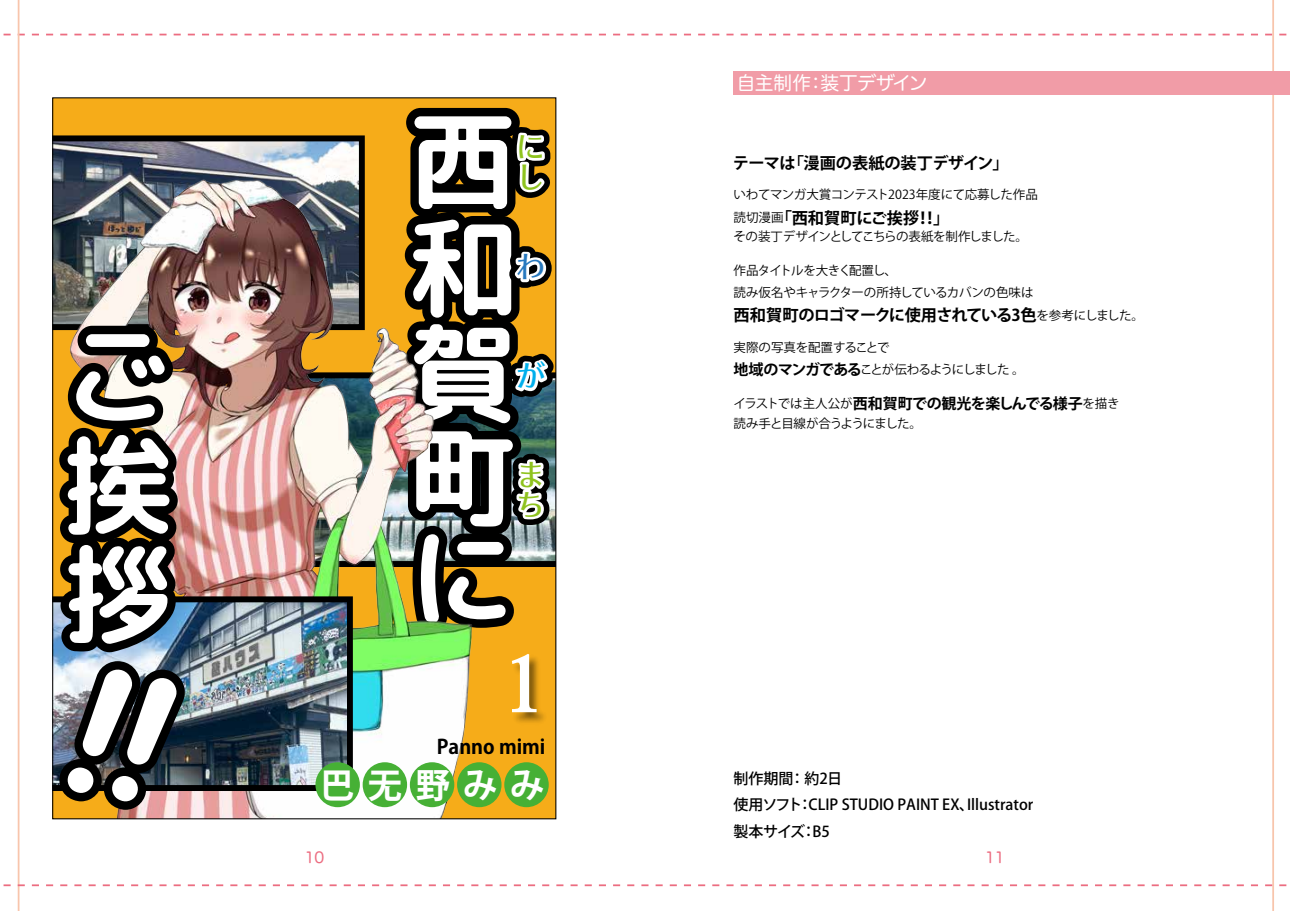
<style>
.page{position:relative;width:1290px;height:911px;background:#fff}
.page>*{position:absolute;margin:0;border:0;box-sizing:border-box;transform-origin:0 0}
.t1{font:109px/104.1px "rounded x mplus 1 c bold";color:#fff;text-align:justify}
.t2{font:700 79.25px "Koz Min Pro";color:#fff}
.t3{font:700 34.62px "Koz Go Pr 6 N";letter-spacing:.385em;color:#fff}
.t4{font:29.75px/29.8px "Gen Ei Late Min v 2";color:#8fc31f}
.t5{font:29.75px "Gen Ei Late Min v 2";color:#2778be}
.t6{font:29.75px "Gen Ei Late Min v 2";color:#00afec}
.t7{font:700 19.75px "Koz Go Pro";color:#000}
.t8{font:18.75px "Hira Maru Pro W4";letter-spacing:-.02em;color:#fff}
.t9{font:700 16.25px "Koz Go Pro";letter-spacing:-.05em;color:#000}
.t10{font:700 16.25px "Koz Go Pro";letter-spacing:-.03em;color:#000}
.t11{font:700 16.25px "Koz Go Pro";color:#000}
.t12{font:500 15px/26.2px "Koz Go Pro";color:#000}
.t13{font:700 15px "Koz Go Pro";letter-spacing:-.04em;color:#000}
.t14{font:15px "Hira Maru Pro W4";color:#ec6d81}
.t15{font:12.5px "Koz Go Pro";letter-spacing:-.04em;color:#000}
.t16{font:12.5px/21.2px "Koz Go Pro";letter-spacing:-.02em;color:#000}
.t17{font:12.5px/22.5px "Koz Go Pro";letter-spacing:-.07em;color:#000}
.t18{font:12.5px "Koz Go Pro";letter-spacing:-.065em;color:#000}
.s1{font-weight:400;font-size:12.5px}
.s2{font-weight:700;font-size:15px}
</style>
<div class="page">
<svg style="left:3px;top:34px;width:1284px;height:1px"></svg>
<hr style="left:18px;top:0;width:1px;height:911px;background:#f8c5ac">
<hr style="left:1272px;top:0;width:2px;height:911px;background:#f8c5ac">
<svg style="left:3px;top:884px;width:1284px;height:2px"></svg>
<svg style="left:545px;top:108px;width:9px;height:523px;background:#a48638"></svg>
<img style="left:545px;top:639px;width:9px;height:109px">
<img style="left:54px;top:99px;width:491px;height:718px">
<img style="left:54px;top:596px;width:299px;height:195px">
<div style="left:315px;top:762px;width:45px;height:45px;background:#46b035;border-radius:50%"></div>
<div style="left:363px;top:762px;width:44px;height:45px;background:#46b035;border-radius:50%"></div>
<div style="left:410px;top:762px;width:44px;height:45px;background:#46b035;border-radius:50%"></div>
<div style="left:457px;top:762px;width:44px;height:45px;background:#46b035;border-radius:50%"></div>
<div style="left:504px;top:762px;width:45px;height:45px;background:#46b035;border-radius:50%"></div>
<svg style="left:59px;top:326px;width:119px;height:326px;background:#30291e"></svg>
<div style="left:734px;top:71px;width:556px;height:24px;background:#f19ca7"></div>
<img style="left:59px;top:661px;width:126px;height:148px">
<h1 class="t1" style="left:64px;top:321px;width:107px;line-height:109px">ご挨拶</h1>
<h1 class="t1" style="left:409px;top:109px;width:105px">西和賀町に</h1>
<h3 class="t4" style="left:516px;top:133px;width:28px">にし</h3>
<h3 class="t5" style="left:516px;top:248px;width:29px">わ</h3>
<h3 class="t6" style="left:516px;top:357px;width:31px">が</h3>
<h3 class="t4" style="left:516px;top:460px;width:27px">まち</h3>
<h2 class="t2" style="left:499px;top:625px;width:51px">1</h2>
<h3 class="t7" style="left:437px;top:734px;width:110px">Panno mimi</h3>
<h3 class="t3" style="left:320px;top:766px;width:226px">巴无野みみ</h3>
<h3 class="t8" style="left:737px;top:67px;width:192px">自主制作：装丁デザイン</h3>
<h3 class="t10" style="left:733px;top:152px;width:277px">テーマは「漫画の表紙の装丁デザイン」</h3>
<p class="t15" style="left:733px;top:186px;width:306px">いわてマンガ大賞コンテスト2023年度にて応募した作品</p>
<h3 class="t11" style="left:733px;top:207px;width:217px"><span class="s1">読切漫画</span>「西和賀町にご挨拶！！」</h3>
<p class="t15" style="left:733px;top:229px;width:296px">その装丁デザインとしてこちらの表紙を制作しました。</p>
<p class="t16" style="left:733px;top:260px;width:302px">作品タイトルを大きく配置し、<br>読み仮名やキャラクターの所持しているカバンの色味は</p>
<h3 class="t9" style="left:733px;top:305px;width:412px">西和賀町のロゴマークに使用されている3色<span class="s1">を参考にしました。</span></h3>
<p class="t17" style="left:733px;top:336px;width:293px">実際の写真を配置することで<br><span class="s2">地域のマンガである</span>ことが伝わるようにしました 。</p>
<p class="t13" style="left:733px;top:393px;width:388px"><span class="s1">イラストでは主人公が</span>西和賀町での観光を楽しんでる様子<span class="s1">を描き</span></p>
<p class="t18" style="left:733px;top:415px;width:190px">読み手と目線が合うようにました。</p>
<p class="t12" style="left:733px;top:766px;width:301px">制作期間： 約2日<br>使用ソフト：CLIP STUDIO PAINT EX、Illustrator製本サイズ：B5</p>
<p class="t14" style="left:305px;top:844px;width:36px">10　</p>
<p class="t14" style="left:985px;top:844px;width:36px">11　</p>
</div>
